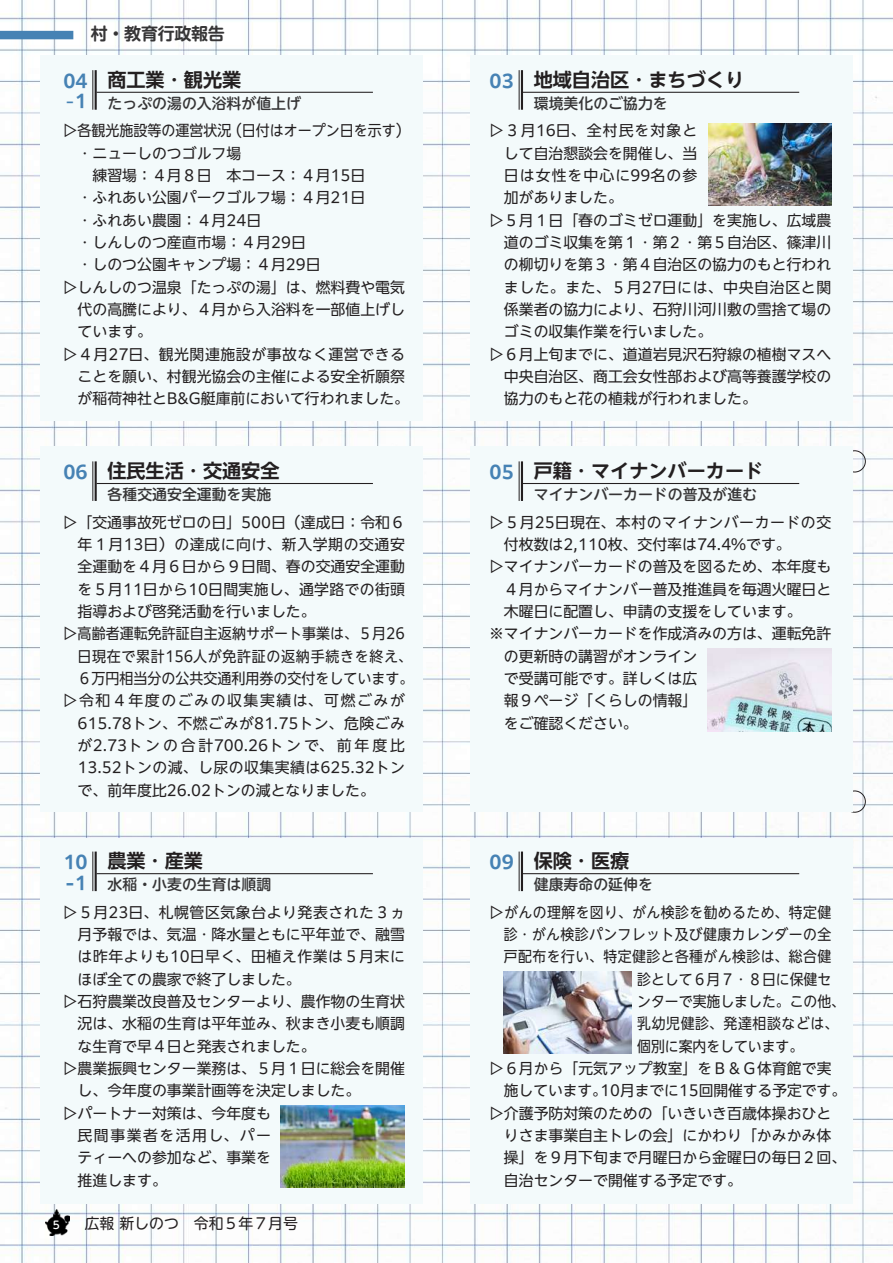
<style>
.page{position:relative;width:893px;height:1263px;background:#fff}
.page>*{position:absolute;margin:0;border:0;box-sizing:border-box;transform-origin:0 0}
.t1{font:700 19.2px "PUD Shin Go NT Pr 6 N De";color:#231f20}
.t2{font:700 18px/20.2px "PUD Shin Go NT Pr 6 N De";color:#4682b4}
.t3{font:18px "PUD Shin Go NT Pr 6 N";color:#4682b4}
.t4{font:700 16.95px "UD Shin M Go Pro De";letter-spacing:-.02em;color:#363536}
.t5{font:14.85px "PUD Shin Go NT Pr 6 N";color:#231f20}
.t6{font:14.85px "PUD Shin Go NT Pr 6 N";letter-spacing:.035em;color:#231f20}
.t7{font:500 14.85px "UD Shin M Go Pro";color:#363536}
.t8{font:14.85px "PUD Shin Go NT Pr 6 N";letter-spacing:.03em;color:#231f20}
.t9{font:14.85px "PUD Shin Go NT Pr 6 N";letter-spacing:.04em;color:#231f20}
.t10{font:14.85px "PUD Shin Go NT Pr 6 N";color:#231f20;scale:.93 1}
.t11{font:14.85px "PUD Shin Go NT Pr 6 N";letter-spacing:.07em;color:#231f20}
.t12{font:14.85px "PUD Shin Go NT Pr 6 N";letter-spacing:.05em;color:#231f20;scale:.94 1}
.t13{font:14.85px "PUD Shin Go NT Pr 6 N";color:#231f20;scale:.94 1}
.t14{font:14.85px "PUD Shin Go NT Pr 6 N";letter-spacing:.195em;color:#231f20}
.t15{font:14.85px "PUD Shin Go NT Pr 6 N";letter-spacing:.02em;color:#231f20}
.t16{font:14.85px "PUD Shin Go NT Pr 6 N";letter-spacing:.03em;color:#231f20;scale:.93 1}
.t17{font:14.85px "PUD Shin Go NT Pr 6 N";letter-spacing:.035em;color:#231f20;scale:.93 1}
.t18{font:14.85px "PUD Shin Go NT Pr 6 N";letter-spacing:.045em;color:#231f20}
.t19{font:14.85px "PUD Shin Go NT Pr 6 N";letter-spacing:.105em;color:#231f20}
.t20{font:14.85px "PUD Shin Go NT Pr 6 N";letter-spacing:.05em;color:#231f20;scale:.93 1}
.t21{font:14.85px "UD Shin M Go Pro";color:#231f20}
.t22{font:14.85px "PUD Shin Go NT Pr 6 N";letter-spacing:.1em;color:#231f20}
.t23{font:500 10.65px "UD Shin M Go Pro";color:#fff}
.s1{font-family:"PUD Shin Go NT Pr 6 N De";font-weight:700}
.s2{font-size:18px;color:#4682b4}
</style>
<div class="page">
<img style="left:0;top:0;width:893px;height:1263px">
<div style="left:844px;top:450px;width:21px;height:22px;border:1px solid #231f20;border-radius:50%"></div>
<div style="left:844px;top:791px;width:21px;height:21px;border:1px solid #231f20;border-radius:50%"></div>
<div style="left:470px;top:55px;width:383px;height:366px;background:#f3fafb"></div>
<div style="left:470px;top:838px;width:383px;height:365px;background:#f3fafb"></div>
<div style="left:40px;top:55px;width:383px;height:366px;background:#f3fafb"></div>
<div style="left:40px;top:446px;width:383px;height:366px;background:#f3fafb"></div>
<div style="left:40px;top:838px;width:383px;height:365px;background:#f3fafb"></div>
<div style="left:0;top:31px;width:73px;height:8px;background:#4682b4"></div>
<div style="left:470px;top:446px;width:383px;height:366px;background:#f3fafb"></div>
<hr style="left:523px;top:92px;width:276px;height:1px;background:#231f20">
<hr style="left:521px;top:70px;width:2px;height:40px;background:#231f20">
<hr style="left:519px;top:70px;width:1px;height:40px;background:#231f20">
<hr style="left:97px;top:92px;width:276px;height:1px;background:#231f20">
<hr style="left:95px;top:70px;width:2px;height:40px;background:#231f20">
<hr style="left:92px;top:70px;width:1px;height:40px;background:#231f20">
<hr style="left:523px;top:483px;width:276px;height:1px;background:#231f20">
<hr style="left:521px;top:461px;width:2px;height:40px;background:#231f20">
<hr style="left:519px;top:461px;width:1px;height:40px;background:#231f20">
<hr style="left:97px;top:483px;width:276px;height:1px;background:#231f20">
<hr style="left:95px;top:461px;width:2px;height:40px;background:#231f20">
<hr style="left:92px;top:461px;width:1px;height:40px;background:#231f20">
<hr style="left:523px;top:873px;width:276px;height:1px;background:#231f20">
<hr style="left:521px;top:851px;width:2px;height:40px;background:#231f20">
<hr style="left:519px;top:851px;width:1px;height:40px;background:#231f20">
<hr style="left:97px;top:873px;width:276px;height:1px;background:#231f20">
<hr style="left:95px;top:851px;width:2px;height:40px;background:#231f20">
<hr style="left:92px;top:851px;width:1px;height:40px;background:#231f20">
<img style="left:708px;top:123px;width:123px;height:82px">
<img style="left:708px;top:648px;width:123px;height:83px">
<img style="left:504px;top:972px;width:127px;height:81px">
<img style="left:281px;top:1106px;width:124px;height:82px">
<img style="left:45px;top:1210px;width:25px;height:25px">
<p class="t4" style="left:91px;top:20px;width:135px">村・教育行政報告</p>
<p class="t1" style="left:107px;top:69px;width:135px">商工業・観光業</p>
<p class="t7" style="left:108px;top:91px;width:195px">たっぷの湯の入浴料が値上げ</p>
<p class="t5" style="left:63px;top:123px;width:349px">▷各観光施設等の運営状況（日付はオープン日を示す）</p>
<p class="t5" style="left:63px;top:145px;width:180px">　・ニューしのつゴルフ場</p>
<p class="t5" style="left:63px;top:167px;width:304px">　　練習場：４月８日　本コース：４月15日</p>
<p class="t5" style="left:63px;top:190px;width:304px">　・ふれあい公園パークゴルフ場：４月21日</p>
<p class="t5" style="left:63px;top:212px;width:200px">　・ふれあい農園：４月24日</p>
<p class="t5" style="left:63px;top:234px;width:245px">　・しんしのつ産直市場：４月29日</p>
<p class="t5" style="left:63px;top:257px;width:260px">　・しのつ公園キャンプ場：４月29日</p>
<p class="t5" style="left:63px;top:279px;width:344px">▷しんしのつ温泉「たっぷの湯」は、燃料費や電気</p>
<p class="t5" style="left:78px;top:301px;width:329px">代の高騰により、４月から入浴料を一部値上げし</p>
<p class="t5" style="left:78px;top:323px;width:76px">ています。</p>
<p class="t6" style="left:63px;top:346px;width:344px">▷４月27日、観光関連施設が事故なく運営できる</p>
<p class="t5" style="left:78px;top:368px;width:329px">ことを願い、村観光協会の主催による安全祈願祭</p>
<p class="t5" style="left:78px;top:390px;width:333px">が稲荷神社とB&amp;G艇庫前において行われました。</p>
<p class="t2" style="left:63px;top:72px;width:26px">04</p>
<p class="t3" style="left:66px;top:92px;width:23px">-<span class="s1">1</span></p>
<p class="t1" style="left:63px;top:460px;width:218px"><span class="s2">06</span> 住民生活・交通安全</p>
<p class="t7" style="left:108px;top:482px;width:165px">各種交通安全運動を実施</p>
<p class="t5" style="left:63px;top:514px;width:344px">▷「交通事故死ゼロの日」500日（達成日：令和６</p>
<p class="t9" style="left:78px;top:536px;width:329px">年１月13日）の達成に向け、新入学期の交通安</p>
<p class="t5" style="left:78px;top:558px;width:329px">全運動を４月６日から９日間、春の交通安全運動</p>
<p class="t15" style="left:78px;top:581px;width:329px">を５月11日から10日間実施し、通学路での街頭</p>
<p class="t5" style="left:78px;top:603px;width:240px">指導および啓発活動を行いました。</p>
<p class="t5" style="left:63px;top:625px;width:344px">▷高齢者運転免許証自主返納サポート事業は、５月26</p>
<p class="t12" style="left:78px;top:648px;width:357px">日現在で累計156人が免許証の返納手続きを終え、</p>
<p class="t13" style="left:78px;top:670px;width:359px">６万円相当分の公共交通利用券の交付をしています。</p>
<p class="t19" style="left:63px;top:692px;width:344px">▷令和４年度のごみの収集実績は、可燃ごみが</p>
<p class="t6" style="left:78px;top:715px;width:329px">615.78トン、不燃ごみが81.75トン、危険ごみ</p>
<p class="t14" style="left:78px;top:737px;width:329px">が2.73トンの合計700.26トンで、前年度比</p>
<p class="t8" style="left:78px;top:759px;width:329px">13.52トンの減、し尿の収集実績は625.32トン</p>
<p class="t5" style="left:78px;top:782px;width:299px">で、前年度比26.02トンの減となりました。</p>
<p class="t2" style="left:63px;top:853px;width:26px">10 -1</p>
<p class="t1" style="left:107px;top:850px;width:97px">農業・産業</p>
<p class="t7" style="left:108px;top:872px;width:165px">水稲・小麦の生育は順調</p>
<p class="t6" style="left:63px;top:904px;width:344px">▷５月23日、札幌管区気象台より発表された３ヵ</p>
<p class="t5" style="left:78px;top:926px;width:329px">月予報では、気温・降水量ともに平年並で、融雪</p>
<p class="t9" style="left:78px;top:949px;width:329px">は昨年よりも10日早く、田植え作業は５月末に</p>
<p class="t5" style="left:78px;top:971px;width:225px">ほぼ全ての農家で終了しました。</p>
<p class="t5" style="left:63px;top:993px;width:344px">▷石狩農業改良普及センターより、農作物の生育状</p>
<p class="t5" style="left:78px;top:1016px;width:329px">況は、水稲の生育は平年並み、秋まき小麦も順調</p>
<p class="t5" style="left:78px;top:1038px;width:240px">な生育で早４日と発表されました。</p>
<p class="t5" style="left:63px;top:1060px;width:344px">▷農業振興センター業務は、５月１日に総会を開催</p>
<p class="t5" style="left:78px;top:1082px;width:284px">し、今年度の事業計画等を決定しました。</p>
<p class="t5" style="left:63px;top:1105px;width:210px">▷パートナー対策は、今年度も</p>
<p class="t22" style="left:78px;top:1127px;width:195px">民間事業者を活用し、パー</p>
<p class="t5" style="left:78px;top:1149px;width:195px">ティーへの参加など、事業を</p>
<p class="t5" style="left:78px;top:1172px;width:91px">推進します。</p>
<p class="t23" style="left:53px;top:1216px;width:9px">5</p>
<p class="t21" style="left:85px;top:1211px;width:215px">広報 新しのつ　令和５年７月号</p>
<p class="t1" style="left:490px;top:69px;width:256px"><span class="s2">03</span> 地域自治区・まちづくり</p>
<p class="t7" style="left:534px;top:91px;width:135px">環境美化のご協力を</p>
<p class="t11" style="left:489px;top:123px;width:210px">▷３月16日、全村民を対象と</p>
<p class="t5" style="left:504px;top:145px;width:195px">して自治懇談会を開催し、当</p>
<p class="t11" style="left:504px;top:167px;width:195px">日は女性を中心に99名の参</p>
<p class="t5" style="left:504px;top:190px;width:121px">加がありました。</p>
<p class="t5" style="left:489px;top:212px;width:344px">▷５月１日「春のゴミゼロ運動」を実施し、広域農</p>
<p class="t5" style="left:504px;top:234px;width:329px">道のゴミ収集を第１・第２・第５自治区、篠津川</p>
<p class="t5" style="left:504px;top:257px;width:329px">の柳切りを第３・第４自治区の協力のもと行われ</p>
<p class="t18" style="left:504px;top:279px;width:329px">ました。また、５月27日には、中央自治区と関</p>
<p class="t5" style="left:504px;top:301px;width:329px">係業者の協力により、石狩川河川敷の雪捨て場の</p>
<p class="t5" style="left:504px;top:323px;width:210px">ゴミの収集作業を行いました。</p>
<p class="t5" style="left:489px;top:346px;width:344px">▷６月上旬までに、道道岩見沢石狩線の植樹マスへ</p>
<p class="t5" style="left:504px;top:368px;width:329px">中央自治区、商工会女性部および高等養護学校の</p>
<p class="t5" style="left:504px;top:390px;width:254px">協力のもと花の植栽が行われました。</p>
<p class="t1" style="left:490px;top:460px;width:275px"><span class="s2">05</span> 戸籍・マイナンバーカード</p>
<p class="t7" style="left:534px;top:482px;width:225px">マイナンバーカードの普及が進む</p>
<p class="t6" style="left:489px;top:514px;width:344px">▷５月25日現在、本村のマイナンバーカードの交</p>
<p class="t5" style="left:504px;top:536px;width:288px">付枚数は2,110枚、交付率は74.4％です。</p>
<p class="t5" style="left:489px;top:558px;width:344px">▷マイナンバーカードの普及を図るため、本年度も</p>
<p class="t5" style="left:504px;top:581px;width:329px">４月からマイナンバー普及推進員を毎週火曜日と</p>
<p class="t5" style="left:504px;top:603px;width:299px">木曜日に配置し、申請の支援をしています。</p>
<p class="t5" style="left:489px;top:625px;width:344px">※マイナンバーカードを作成済みの方は、運転免許</p>
<p class="t5" style="left:504px;top:648px;width:195px">の更新時の講習がオンライン</p>
<p class="t5" style="left:504px;top:670px;width:195px">で受講可能です。詳しくは広</p>
<p class="t5" style="left:504px;top:692px;width:195px">報９ページ「くらしの情報」</p>
<p class="t5" style="left:504px;top:715px;width:135px">をご確認ください。</p>
<p class="t1" style="left:490px;top:850px;width:141px"><span class="s2">09</span> 保険・医療</p>
<p class="t7" style="left:534px;top:872px;width:121px">健康寿命の延伸を</p>
<p class="t8" style="left:489px;top:904px;width:344px">▷がんの理解を図り、がん検診を勧めるため、特定健</p>
<p class="t16" style="left:504px;top:926px;width:353px">診・がん検診パンフレット及び健康カレンダーの全</p>
<p class="t17" style="left:504px;top:949px;width:354px">戸配布を行い、特定健診と各種がん検診は、総合健</p>
<p class="t10" style="left:637px;top:971px;width:210px">診として６月７・８日に保健セ</p>
<p class="t10" style="left:637px;top:993px;width:225px">ンターで実施しました。この他、</p>
<p class="t20" style="left:637px;top:1016px;width:218px">乳幼児健診、発達相談などは、</p>
<p class="t10" style="left:637px;top:1038px;width:180px">個別に案内をしています。</p>
<p class="t5" style="left:489px;top:1060px;width:344px">▷６月から「元気アップ教室」をＢ＆Ｇ体育館で実</p>
<p class="t5" style="left:504px;top:1082px;width:344px">施しています。10月までに15回開催する予定です。</p>
<p class="t5" style="left:489px;top:1105px;width:344px">▷介護予防対策のための「いきいき百歳体操おひと</p>
<p class="t5" style="left:504px;top:1127px;width:329px">りさま事業自主トレの会」にかわり「かみかみ体</p>
<p class="t5" style="left:504px;top:1149px;width:344px">操」を９月下旬まで月曜日から金曜日の毎日２回、</p>
<p class="t5" style="left:504px;top:1172px;width:240px">自治センターで開催する予定です。</p>
</div>
